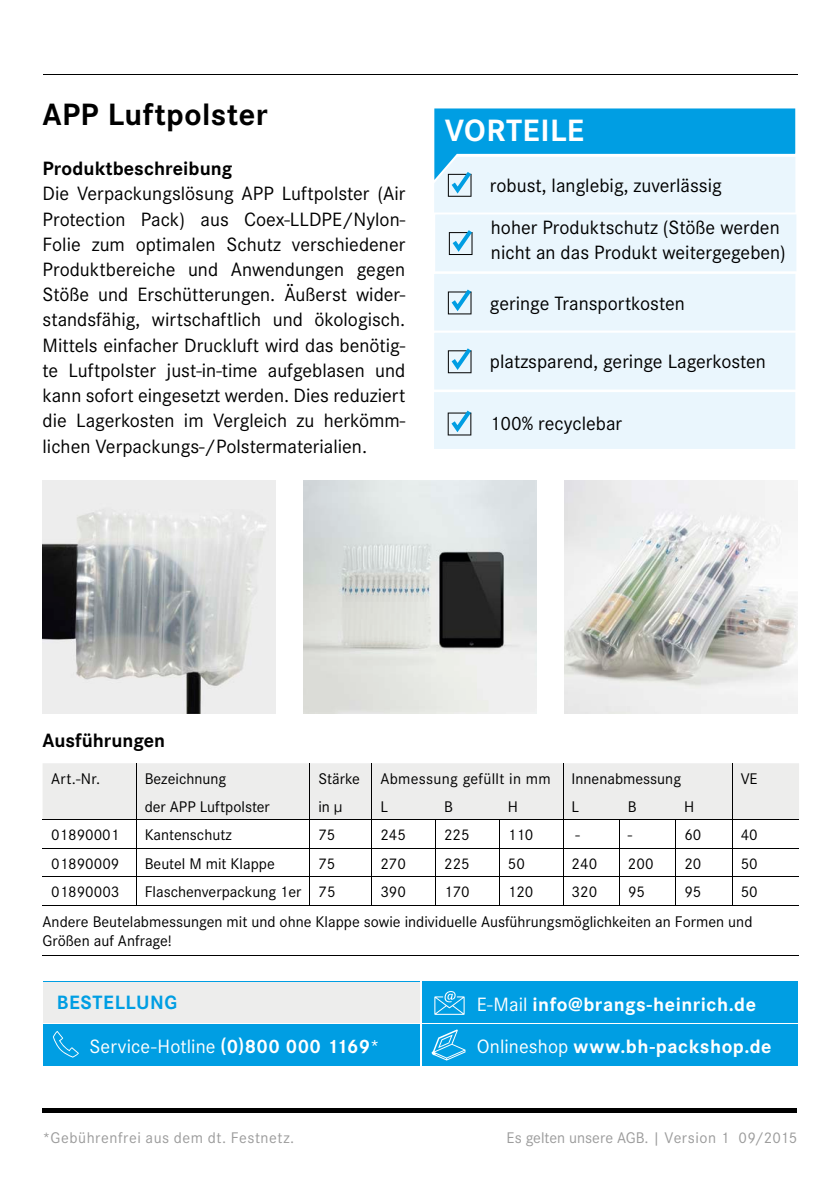
<style>
.page{position:relative;width:840px;height:1191px;background:#fff}
.page>*{position:absolute;margin:0;border:0;box-sizing:border-box;transform-origin:0 0}
.t1{font:700 32px "Corporate S";letter-spacing:.015em;color:#000}
.t2{font:700 32px "Corporate S";letter-spacing:.015em;color:#fff}
.t3{font:20px/25.2px "Corporate S";color:#000}
.t4{font:700 20px "Corporate S";letter-spacing:.025em;color:#fff}
.t5{font:700 20px "Corporate S";letter-spacing:.005em;color:#000}
.t6{font:20px "Corporate S";letter-spacing:.005em;color:#fff}
.t7{font:700 20px "Corporate S";letter-spacing:.03em;color:#009ee3}
.t8{font:16px/19.2px "Corporate S";color:#000}
.t9{font:16px "Corporate S";color:#9c9c9c}
.t10{font:16px "Corporate S";letter-spacing:.03em;color:#9c9c9c}
.t11{font:16px "Corporate S";letter-spacing:.02em;color:#000}
.s1{font-weight:400}
.s2{font-weight:700}
</style>
<div class="page">
<hr style="left:43px;top:74px;width:754px;height:1px;background:#000">
<hr style="left:43px;top:1108px;width:754px;height:4px;background:#000">
<div style="left:43px;top:982px;width:754px;height:84px;background:#009ee3"></div>
<div style="left:43px;top:982px;width:377px;height:41px;background:#ededec"></div>
<hr style="left:43px;top:1023px;width:754px;height:1px;background:#fff">
<svg style="left:53px;top:1031px;width:26px;height:26px"></svg>
<svg style="left:431px;top:1029px;width:34px;height:31px"></svg>
<svg style="left:434px;top:991px;width:30px;height:23px"></svg>
<hr style="left:420px;top:981px;width:1px;height:85px;background:#fff">
<svg style="left:434px;top:108px;width:362px;height:341px;background:#c9e9f8"></svg>
<div style="left:43px;top:763px;width:755px;height:56px;background:#ededec"></div>
<hr style="left:43px;top:955px;width:93px;height:1px;background:#000">
<hr style="left:136px;top:955px;width:174px;height:1px;background:#000">
<hr style="left:310px;top:955px;width:61px;height:1px;background:#000">
<hr style="left:371px;top:955px;width:64px;height:1px;background:#000">
<hr style="left:435px;top:955px;width:64px;height:1px;background:#000">
<hr style="left:499px;top:955px;width:63px;height:1px;background:#000">
<hr style="left:562px;top:955px;width:57px;height:1px;background:#000">
<hr style="left:619px;top:955px;width:56px;height:1px;background:#000">
<hr style="left:675px;top:955px;width:56px;height:1px;background:#000">
<hr style="left:731px;top:955px;width:67px;height:1px;background:#000">
<hr style="left:731px;top:819px;width:67px;height:1px;background:#000">
<hr style="left:371px;top:848px;width:64px;height:1px;background:#000">
<hr style="left:435px;top:848px;width:64px;height:1px;background:#000">
<hr style="left:499px;top:848px;width:63px;height:1px;background:#000">
<hr style="left:562px;top:848px;width:57px;height:1px;background:#000">
<hr style="left:619px;top:848px;width:56px;height:1px;background:#000">
<hr style="left:675px;top:848px;width:56px;height:1px;background:#000">
<hr style="left:731px;top:848px;width:67px;height:1px;background:#000">
<hr style="left:371px;top:876px;width:64px;height:1px;background:#000">
<hr style="left:435px;top:876px;width:64px;height:1px;background:#000">
<svg style="left:435px;top:820px;width:1px;height:84px"></svg>
<hr style="left:499px;top:876px;width:63px;height:1px;background:#000">
<hr style="left:562px;top:876px;width:57px;height:1px;background:#000">
<hr style="left:619px;top:876px;width:56px;height:1px;background:#000">
<hr style="left:675px;top:876px;width:56px;height:1px;background:#000">
<svg style="left:675px;top:820px;width:1px;height:84px"></svg>
<hr style="left:731px;top:876px;width:67px;height:1px;background:#000">
<hr style="left:371px;top:904px;width:64px;height:1px;background:#000">
<hr style="left:435px;top:904px;width:64px;height:1px;background:#000">
<hr style="left:499px;top:904px;width:63px;height:1px;background:#000">
<hr style="left:562px;top:904px;width:57px;height:1px;background:#000">
<hr style="left:619px;top:904px;width:56px;height:1px;background:#000">
<hr style="left:675px;top:904px;width:56px;height:1px;background:#000">
<hr style="left:731px;top:904px;width:67px;height:1px;background:#000">
<hr style="left:43px;top:819px;width:93px;height:1px;background:#000">
<hr style="left:136px;top:819px;width:174px;height:1px;background:#000">
<hr style="left:310px;top:819px;width:61px;height:1px;background:#000">
<hr style="left:43px;top:848px;width:93px;height:1px;background:#000">
<hr style="left:136px;top:848px;width:174px;height:1px;background:#000">
<hr style="left:310px;top:848px;width:61px;height:1px;background:#000">
<hr style="left:43px;top:876px;width:93px;height:1px;background:#000">
<hr style="left:136px;top:876px;width:174px;height:1px;background:#000">
<svg style="left:136px;top:763px;width:1px;height:141px"></svg>
<hr style="left:310px;top:876px;width:61px;height:1px;background:#000">
<svg style="left:309px;top:763px;width:1px;height:141px"></svg>
<hr style="left:43px;top:904px;width:93px;height:1px;background:#000">
<hr style="left:136px;top:904px;width:174px;height:1px;background:#000">
<hr style="left:310px;top:904px;width:61px;height:1px;background:#000">
<svg style="left:371px;top:763px;width:1px;height:141px"></svg>
<hr style="left:371px;top:819px;width:64px;height:1px;background:#000">
<hr style="left:435px;top:819px;width:64px;height:1px;background:#000">
<hr style="left:499px;top:819px;width:63px;height:1px;background:#000">
<svg style="left:562px;top:763px;width:1px;height:56px"></svg>
<svg style="left:731px;top:763px;width:1px;height:56px"></svg>
<hr style="left:562px;top:819px;width:57px;height:1px;background:#000">
<hr style="left:619px;top:819px;width:56px;height:1px;background:#000">
<hr style="left:675px;top:819px;width:56px;height:1px;background:#000">
<img style="left:303px;top:481px;width:233px;height:232px">
<img style="left:564px;top:481px;width:233px;height:232px">
<img style="left:43px;top:481px;width:232px;height:232px">
<h1 class="t1" style="left:43px;top:96px;width:226px">APP Luftpolster</h1>
<p class="t5" style="left:43px;top:157px;width:191px">Produktbeschreibung</p>
<p class="t3" style="left:43px;top:181px;width:364px;text-align:justify">Die Verpackungslösung APP Luftpolster (Air Protection Pack) aus Coex-LLDPE/Nylon-Folie zum optimalen Schutz verschiedener Produktbereiche und Anwendungen gegen Stöße und Erschütterungen. Äußerst wider&shy;standsfähig, wirtschaftlich und ökologisch.<br>Mittels einfacher Druckluft wird das benötig&shy;te Luftpolster just-in-time aufgeblasen und kann sofort eingesetzt werden. Dies reduziert die Lagerkosten im Vergleich zu herkömm&shy;lichen Verpackungs-/Polstermaterialien.</p>
<h1 class="t2" style="left:444px;top:112px;width:141px">VORTEILE</h1>
<p class="t3" style="left:489px;top:173px;width:233px">robust, langlebig, zuverlässig</p>
<p class="t3" style="left:490px;top:215px;width:296px">hoher Produktschutz (Stöße werden nicht an das Produkt weitergegeben)</p>
<p class="t3" style="left:489px;top:290px;width:196px">geringe Transportkosten</p>
<p class="t3" style="left:489px;top:348px;width:277px">platzsparend, geringe Lagerkosten</p>
<p class="t3" style="left:489px;top:411px;width:134px">100% recyclebar</p>
<p class="t5" style="left:43px;top:728px;width:124px">Ausführungen</p>
<p class="t8" style="left:51px;top:769px;width:51px">Art.-Nr.</p>
<p class="t8" style="left:145px;top:769px;width:83px">Bezeichnung</p>
<p class="t8" style="left:318px;top:769px;width:43px">Stärke</p>
<p class="t11" style="left:380px;top:769px;width:172px">Abmessung gefüllt in mm</p>
<p class="t8" style="left:571px;top:769px;width:111px">Innenabmessung</p>
<p class="t8" style="left:740px;top:769px;width:19px">VE</p>
<p class="t8" style="left:145px;top:797px;width:127px">der APP Luftpolster</p>
<p class="t8" style="left:318px;top:797px;width:25px">in µ</p>
<p class="t8" style="left:380px;top:797px;width:9px">L</p>
<p class="t8" style="left:444px;top:797px;width:10px">B</p>
<p class="t8" style="left:507px;top:797px;width:12px">H</p>
<p class="t8" style="left:571px;top:797px;width:9px">L</p>
<p class="t8" style="left:627px;top:797px;width:10px">B</p>
<p class="t8" style="left:684px;top:797px;width:12px">H</p>
<p class="t8" style="left:51px;top:825px;width:70px">01890001</p>
<p class="t8" style="left:145px;top:825px;width:88px">Kantenschutz</p>
<p class="t8" style="left:318px;top:825px;width:19px">75</p>
<p class="t8" style="left:380px;top:825px;width:27px">245</p>
<p class="t8" style="left:444px;top:825px;width:27px">225</p>
<p class="t8" style="left:507px;top:825px;width:27px">110</p>
<p class="t8" style="left:575px;top:825px;width:6px">-</p>
<p class="t8" style="left:627px;top:825px;width:6px">-</p>
<p class="t8" style="left:684px;top:825px;width:19px">60</p>
<p class="t8" style="left:740px;top:825px;width:19px">40</p>
<p class="t8" style="left:51px;top:854px;width:70px">01890009</p>
<p class="t8" style="left:145px;top:854px;width:131px">Beutel M mit Klappe</p>
<p class="t8" style="left:318px;top:854px;width:19px">75</p>
<p class="t8" style="left:380px;top:854px;width:27px">270</p>
<p class="t8" style="left:444px;top:854px;width:27px">225</p>
<p class="t8" style="left:507px;top:854px;width:19px">50</p>
<p class="t8" style="left:571px;top:854px;width:27px">240</p>
<p class="t8" style="left:627px;top:854px;width:27px">200</p>
<p class="t8" style="left:684px;top:854px;width:19px">20</p>
<p class="t8" style="left:740px;top:854px;width:19px">50</p>
<p class="t8" style="left:51px;top:882px;width:70px">01890003</p>
<p class="t8" style="left:145px;top:882px;width:192px">Flaschenverpackung 1er 75</p>
<p class="t8" style="left:380px;top:882px;width:27px">390</p>
<p class="t8" style="left:444px;top:882px;width:27px">170</p>
<p class="t8" style="left:507px;top:882px;width:27px">120</p>
<p class="t8" style="left:571px;top:882px;width:27px">320</p>
<p class="t8" style="left:627px;top:882px;width:19px">95</p>
<p class="t8" style="left:684px;top:882px;width:19px">95</p>
<p class="t8" style="left:740px;top:882px;width:19px">50</p>
<p class="t8" style="left:43px;top:911px;width:711px">Andere Beutelabmessungen mit und ohne Klappe sowie individuelle Ausführungsmöglichkeiten an Formen und<br>Größen auf Anfrage!</p>
<p class="t7" style="left:57px;top:990px;width:122px">BESTELLUNG</p>
<p class="t4" style="left:476px;top:992px;width:280px"><span class="s1">E-Mail</span> info@brangs-heinrich.de</p>
<p class="t6" style="left:89px;top:1034px;width:291px">Service-Hotline <span class="s2">(0)800 000 1169</span>*</p>
<p class="t4" style="left:476px;top:1034px;width:296px"><span class="s1">Onlineshop</span> www.bh-packshop.de</p>
<p class="t10" style="left:43px;top:1128px;width:253px">*Gebührenfrei aus dem dt. Festnetz.</p>
<p class="t9" style="left:506px;top:1128px;width:292px">Es gelten unsere AGB. | Version 1 09/2015</p>
</div>
